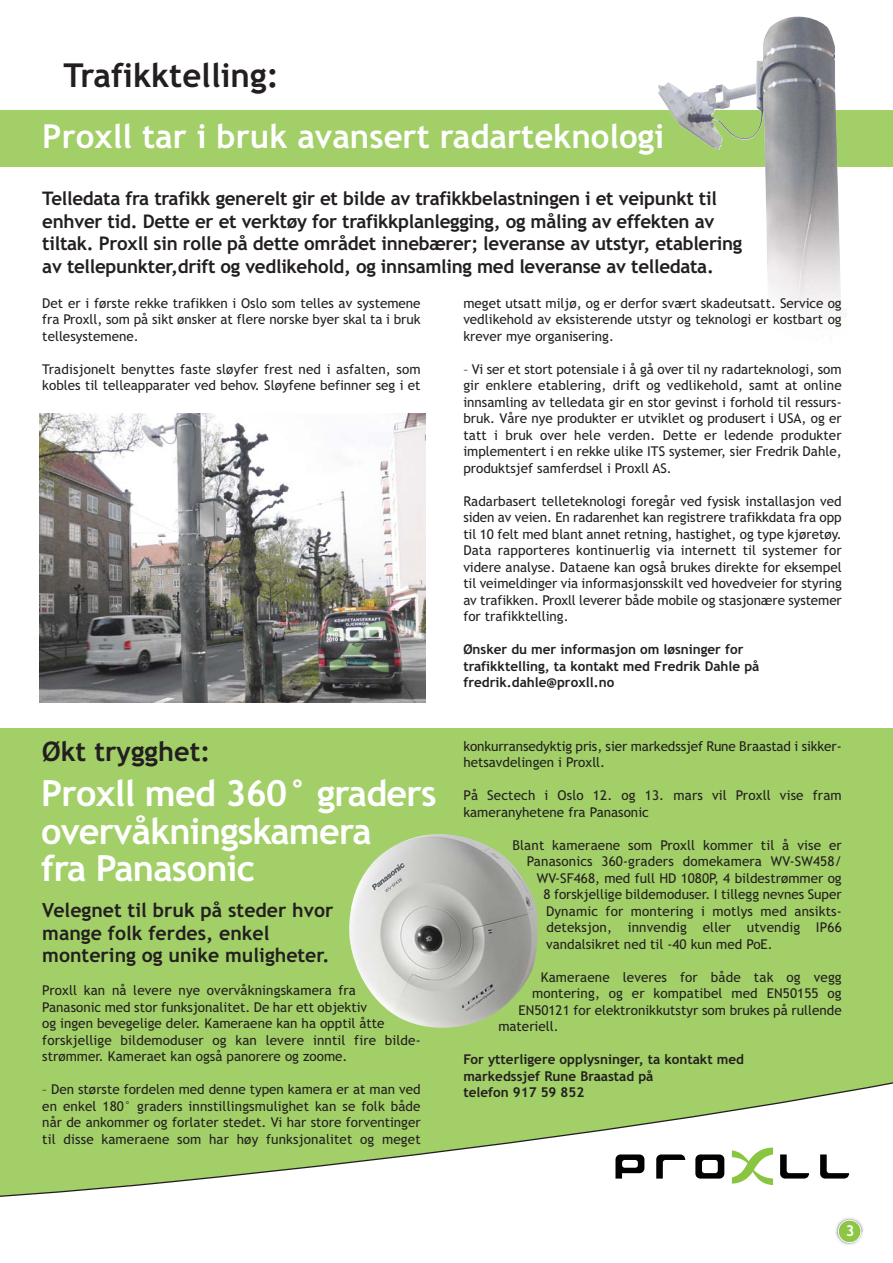
<style>
.page{position:relative;width:893px;height:1263px;background:#fff}
.page>*{position:absolute;margin:0;border:0;box-sizing:border-box;transform-origin:0 0}
.t1{font:700 36px/37.5px "Trebuchet MS";letter-spacing:-.02em;color:#fff}
.t2{font:700 33px "Trebuchet MS";color:#fff}
.t3{font:700 33px "Trebuchet MS";color:#231f20}
.t4{font:700 27px "Trebuchet MS";color:#231f20}
.t5{font:700 19.5px/22.5px "Trebuchet MS";color:#231f20}
.t6{font:700 18.75px/22.5px "Trebuchet MS";letter-spacing:-.015em;color:#231f20}
.t7{font:700 14.85px "Trebuchet MS";color:#fff}
.t8{font:13.5px/16.5px "Trebuchet MS";color:#231f20;text-align:justify}
.t9{font:700 13.5px/16.5px "Trebuchet MS";color:#231f20}
</style>
<div class="page">
<div style="left:0;top:110px;width:892px;height:57px;background:#a2cf67"></div>
<div style="left:0;top:728px;width:892px;height:505px;background:#a2cf67"></div>
<svg style="left:0;top:1082px;width:892px;height:151px"></svg>
<svg style="left:820px;top:1155px;width:29px;height:24px"></svg>
<svg style="left:732px;top:1148px;width:41px;height:37px;background:#cee6af"></svg>
<svg style="left:695px;top:1154px;width:29px;height:25px"></svg>
<svg style="left:615px;top:1154px;width:29px;height:25px"></svg>
<svg style="left:656px;top:1154px;width:29px;height:25px"></svg>
<svg style="left:780px;top:1155px;width:29px;height:24px"></svg>
<img style="left:832px;top:1213px;width:36px;height:32px">
<svg style="left:838px;top:1220px;width:23px;height:23px"></svg>
<img style="left:658px;top:16px;width:189px;height:298px">
<img style="left:40px;top:413px;width:385px;height:289px">
<img style="left:349px;top:834px;width:188px;height:194px">
<h2 class="t3" style="left:64px;top:63px;width:217px">Trafikktelling:</h2>
<h2 class="t2" style="left:42px;top:123px;width:623px">Proxll tar i bruk avansert radarteknologi</h2>
<p class="t6" style="left:42px;top:189px;width:701px">Telledata fra trafikk generelt gir et bilde av trafikkbelastningen i et veipunkt til enhver tid. Dette er et verktøy for trafikkplanlegging, og måling av effekten av tiltak. Proxll sin rolle på dette området innebærer; leveranse av utstyr, etablering av tellepunkter,drift og vedlikehold, og innsamling med leveranse av telledata.</p>
<p class="t8" style="left:42px;top:296px;width:380px">Det er i første rekke trafikken i Oslo som telles av systemene fra Proxll, som på sikt ønsker at flere norske byer skal ta i bruk tellesystemene.</p>
<p class="t8" style="left:42px;top:362px;width:380px">Tradisjonelt benyttes faste sløyfer frest ned i asfalten, som kobles til telleapparater ved behov. Sløyfene befinner seg i et</p>
<h3 class="t4" style="left:42px;top:740px;width:169px">Økt trygghet:</h3>
<h1 class="t1" style="left:41px;top:778px;width:397px">Proxll med 360° graders overvåkningskamera<br>fra Panasonic</h1>
<h3 class="t5" style="left:42px;top:901px;width:293px">Velegnet til bruk på steder hvor mange folk ferdes, enkel montering og unike muligheter.</h3>
<p class="t8" style="left:42px;top:984px;width:380px;text-align:left">Proxll kan nå levere nye overvåkningskamera fra<br>Panasonic med stor funksjonalitet. De har ett objektiv<br>og ingen bevegelige deler. Kameraene kan ha opptil åtte forskjellige bildemoduser og kan levere inntil fire bilde&shy;strømmer. Kameraet kan også panorere og zoome.</p>
<p class="t8" style="left:42px;top:1083px;width:380px">– Den største fordelen med denne typen kamera er at man ved en enkel 180° graders innstillingsmulighet kan se folk både når de ankommer og forlater stedet. Vi har store forventinger til disse kameraene som har høy funksjonalitet og meget</p>
<p class="t8" style="left:463px;top:296px;width:380px">meget utsatt miljø, og er derfor svært skadeutsatt. Service og vedlikehold av eksisterende utstyr og teknologi er kostbart og krever mye organisering.</p>
<p class="t8" style="left:463px;top:362px;width:380px">– Vi ser et stort potensiale i å gå over til ny radarteknologi, som gir enklere etablering, drift og vedlikehold, samt at online innsamling av telledata gir en stor gevinst i forhold til ressurs&shy;bruk. Våre nye produkter er utviklet og produsert i USA, og er tatt i bruk over hele verden. Dette er ledende produkter implementert i en rekke ulike ITS systemer, sier Fredrik Dahle, produktsjef samferdsel i Proxll AS.</p>
<p class="t8" style="left:463px;top:494px;width:380px">Radarbasert telleteknologi foregår ved fysisk installasjon ved siden av veien. En radarenhet kan registrere trafikkdata fra opp til 10 felt med blant annet retning, hastighet, og type kjøretøy.<br>Data rapporteres kontinuerlig via internett til systemer for videre analyse. Dataene kan også brukes direkte for eksempel til veimeldinger via informasjonsskilt ved hovedveier for styring av trafikken. Proxll leverer både mobile og stasjonære systemer for trafikktelling.</p>
<p class="t9" style="left:463px;top:642px;width:298px">Ønsker du mer informasjon om løsninger for trafikktelling, ta kontakt med Fredrik Dahle på fredrik.dahle@proxll.no</p>
<p class="t8" style="left:463px;top:739px;width:380px">konkurransedyktig pris, sier markedssjef Rune Braastad i sikker&shy;hetsavdelingen i Proxll.</p>
<p class="t8" style="left:463px;top:788px;width:380px">På Sectech i Oslo 12. og 13. mars vil Proxll vise fram kameranyhetene fra Panasonic</p>
<p class="t8" style="left:512px;top:838px;width:331px">Blant kameraene som Proxll kommer til å vise er</p>
<p class="t8" style="left:527px;top:854px;width:316px">Panasonics 360-graders domekamera WV-SW458/</p>
<p class="t8" style="left:537px;top:871px;width:306px">WV-SF468, med full HD 1080P, 4 bildestrømmer og</p>
<p class="t8" style="left:543px;top:887px;width:300px">8 forskjellige bildemoduser. I tillegg nevnes Super</p>
<p class="t8" style="left:546px;top:904px;width:297px">Dynamic for montering i motlys med ansikts-</p>
<p class="t8" style="left:546px;top:920px;width:297px">deteksjon, innvendig eller utvendig IP66</p>
<p class="t8" style="left:546px;top:937px;width:228px">vandalsikret ned til -40 kun med PoE.</p>
<p class="t8" style="left:541px;top:970px;width:302px">Kameraene leveres for både tak og vegg</p>
<p class="t8" style="left:532px;top:986px;width:311px">montering, og er kompatibel med EN50155 og</p>
<p class="t8" style="left:518px;top:1003px;width:325px">EN50121 for elektronikkutstyr som brukes på rullende</p>
<p class="t8" style="left:498px;top:1019px;width:62px">materiell.</p>
<p class="t9" style="left:463px;top:1052px;width:282px">For ytterligere opplysninger, ta kontakt med markedssjef Rune Braastad på<br>telefon 917 59 852</p>
<p class="t7" style="left:846px;top:1225px;width:10px">3</p>
</div>
